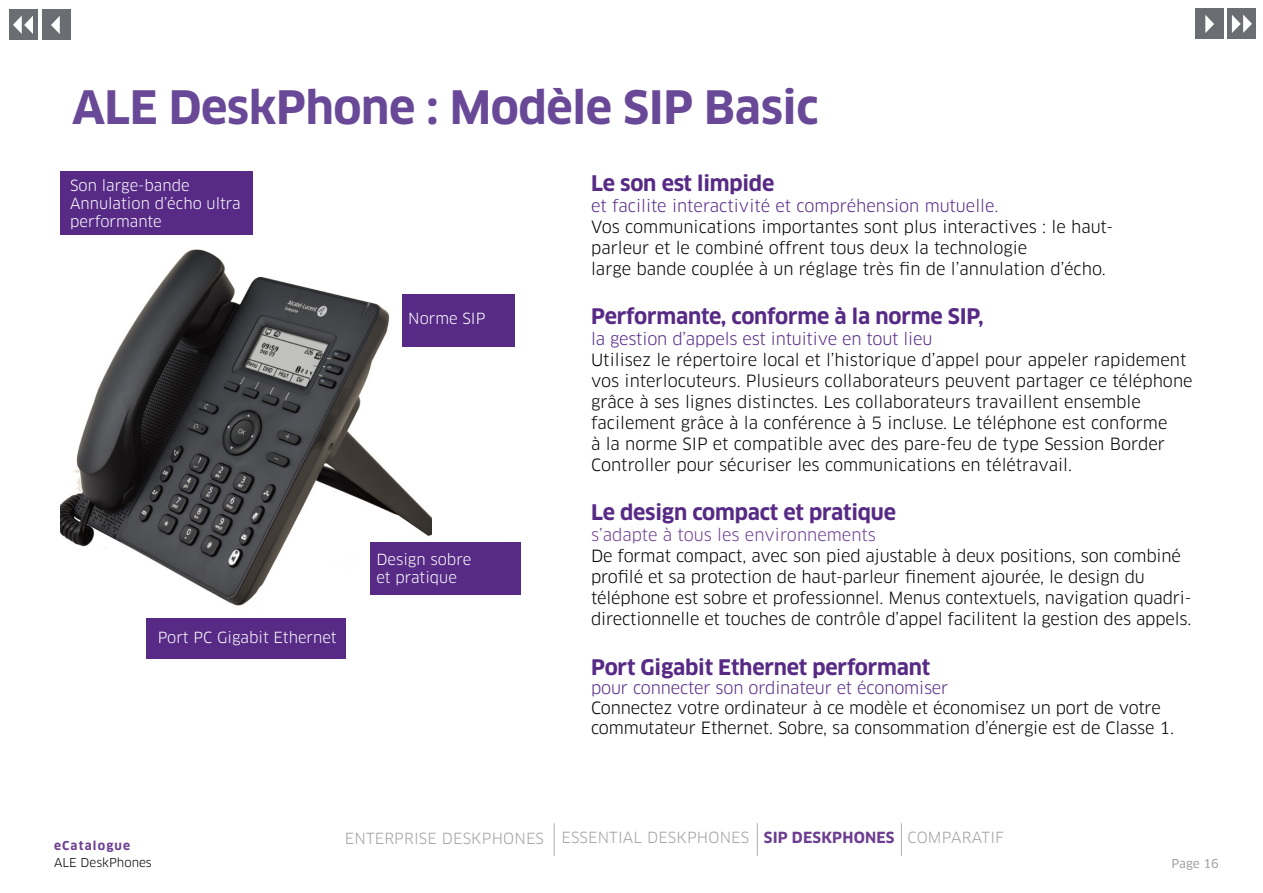
<style>
.page{position:relative;width:1263px;height:893px;background:#fff}
.page>*{position:absolute;margin:0;border:0;box-sizing:border-box;transform-origin:0 0}
.t1{font:700 45px "Clan OT";letter-spacing:-.01em;color:#694997}
.t2{font:700 21px "Clan OT";letter-spacing:-.01em;color:#572a86}
.t3{font:16.5px/21px "Clan OT";letter-spacing:-.01em;color:#000}
.t4{font:16.5px "Clan OT";letter-spacing:-.01em;color:#572a86}
.t5{font:16.5px "Clan OT";color:#6d3e91}
.t6{font:15px/18px "Clan OT";color:#fff}
.t7{font:15px "Clan OT";letter-spacing:.01em;color:#a5a4a4}
.t8{font:12px "Clan OT";color:#000}
.t9{font:700 12px "Clan OT";letter-spacing:.1em;color:#6d3e91}
.t10{font:12px "Clan OT News";letter-spacing:-.005em;color:#a6a5a5}
.s1{font-weight:700;color:#6d3e91}
</style>
<div class="page">
<img style="left:60px;top:249px;width:372px;height:399px">
<div style="left:146px;top:618px;width:199px;height:40px;background:#572a86"></div>
<div style="left:371px;top:542px;width:150px;height:52px;background:#572a86"></div>
<div style="left:402px;top:294px;width:112px;height:53px;background:#572a86"></div>
<div style="left:60px;top:171px;width:193px;height:64px;background:#572a86"></div>
<div style="left:9px;top:9px;width:29px;height:31px;background:#6a6d71"></div>
<svg style="left:13px;top:16px;width:20px;height:18px"></svg>
<div style="left:1227px;top:9px;width:28px;height:30px;background:#6a6d71"></div>
<svg style="left:1232px;top:15px;width:20px;height:18px"></svg>
<div style="left:42px;top:9px;width:28px;height:31px;background:#6a6d71"></div>
<svg style="left:51px;top:16px;width:9px;height:18px"></svg>
<div style="left:1195px;top:9px;width:28px;height:30px;background:#6a6d71"></div>
<svg style="left:1205px;top:15px;width:9px;height:18px"></svg>
<hr style="left:554px;top:823px;width:1px;height:33px;background:#a6a5a5">
<hr style="left:901px;top:823px;width:1px;height:33px;background:#a6a5a5">
<hr style="left:757px;top:823px;width:1px;height:33px;background:#a6a5a5">
<h1 class="t1" style="left:72px;top:82px;width:748px">ALE DeskPhone : Modèle SIP Basic</h1>
<p class="t6" style="left:70px;top:176px;width:172px">Son large-bande<br>Annulation d’écho ultra performante</p>
<p class="t6" style="left:408px;top:310px;width:79px">Norme SIP</p>
<p class="t6" style="left:158px;top:628px;width:181px">Port PC Gigabit Ethernet</p>
<p class="t6" style="left:376px;top:550px;width:96px">Design sobre et pratique</p>
<p class="t2" style="left:591px;top:171px;width:185px">Le son est limpide</p>
<p class="t4" style="left:591px;top:196px;width:409px">et facilite interactivité et compréhension mutuelle.</p>
<p class="t3" style="left:591px;top:216px;width:524px">Vos communications importantes sont plus interactives : le haut&shy;parleur et le combiné offrent tous deux la technologie<br>large bande couplée à un réglage très fin de l’annulation d’écho.</p>
<p class="t2" style="left:591px;top:304px;width:394px">Performante, conforme à la norme SIP,</p>
<p class="t4" style="left:591px;top:329px;width:343px">la gestion d’appels est intuitive en tout lieu</p>
<p class="t3" style="left:591px;top:350px;width:603px">Utilisez le répertoire local et l’historique d’appel pour appeler rapidement vos interlocuteurs. Plusieurs collaborateurs peuvent partager ce téléphone grâce à ses lignes distinctes. Les collaborateurs travaillent ensemble facilement grâce à la conférence à 5 incluse. Le téléphone est conforme<br>à la norme SIP et compatible avec des pare-feu de type Session Border Controller pour sécuriser les communications en télétravail.</p>
<p class="t2" style="left:591px;top:500px;width:306px">Le design compact et pratique</p>
<p class="t5" style="left:591px;top:525px;width:286px">s’adapte à tous les environnements</p>
<p class="t3" style="left:591px;top:546px;width:602px">De format compact, avec son pied ajustable à deux positions, son combiné profilé et sa protection de haut-parleur finement ajourée, le design du téléphone est sobre et professionnel. Menus contextuels, navigation quadri&shy;directionnelle et touches de contrôle d’appel facilitent la gestion des appels.</p>
<p class="t2" style="left:591px;top:655px;width:341px">Port Gigabit Ethernet performant</p>
<p class="t4" style="left:591px;top:678px;width:359px">pour connecter son ordinateur et économiser</p>
<p class="t3" style="left:591px;top:698px;width:584px;line-height:19.8px">Connectez votre ordinateur à ce modèle et économisez un port de votre commutateur Ethernet. Sobre, sa consommation d’énergie est de Classe 1.</p>
<p class="t9" style="left:54px;top:839px;width:78px">eCatalogue</p>
<p class="t8" style="left:54px;top:855px;width:99px">ALE DeskPhones</p>
<p class="t7" style="left:345px;top:829px;width:661px">ENTERPRISE DESKPHONES ESSENTIAL DESKPHONES <span class="s1">SIP DESKPHONES</span> COMPARATIF</p>
<p class="t10" style="left:1171px;top:857px;width:49px">Page 16</p>
</div>
